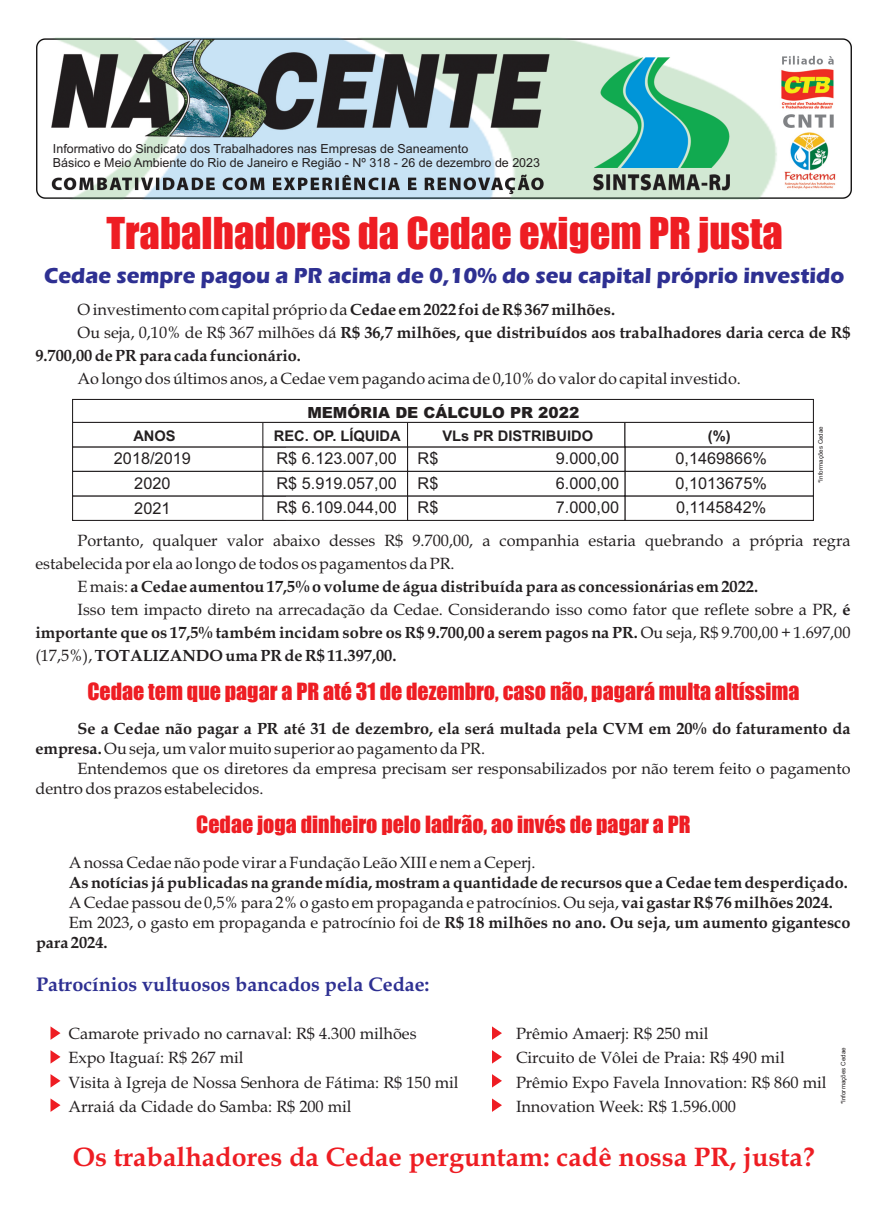
<style>
.page{position:relative;width:886px;height:1205px;background:#fff}
.page>*{position:absolute;margin:0;border:0;box-sizing:border-box;transform-origin:0 0}
.t1{font:40.62px "Impact";color:#ee1d23}
.t2{font:700 26.88px "Book Antiqua";color:#ee1d23}
.t3{font:700 22.5px "Eras ITC";color:#2e3092;scale:.96 1}
.t4{font:21.88px "Impact";color:#ee1d23}
.t5{font:700 19.88px "Book Antiqua";color:#2e3092}
.t6{font:16.25px/24.5px "Book Antiqua";color:#231f20}
.t7{font:700 16.25px/19.9px "Book Antiqua";color:#231f20}
.t8{font:16.25px/24.8px "Arial";color:#231f20;text-align:justify}
.t9{font:900 15.38px "Arial";color:#231f20}
.t10{font:700 14.62px "Arial";color:#231f20}
.t11{font:12.5px/13.9px "Arial";color:#231f20}
.t12{font:6.25px "Arial";color:#231f20}
.s1{font-weight:700}
.s2{font-weight:400}
</style>
<div class="page">
<img style="left:36px;top:37px;width:816px;height:162px">
<svg style="left:51px;top:1026px;width:9px;height:14px"></svg>
<svg style="left:51px;top:1050px;width:9px;height:13px"></svg>
<svg style="left:51px;top:1074px;width:9px;height:13px"></svg>
<svg style="left:51px;top:1099px;width:9px;height:13px"></svg>
<svg style="left:492px;top:1026px;width:10px;height:14px"></svg>
<svg style="left:492px;top:1050px;width:10px;height:13px"></svg>
<svg style="left:492px;top:1074px;width:10px;height:13px"></svg>
<svg style="left:492px;top:1098px;width:10px;height:14px"></svg>
<svg style="left:72px;top:398px;width:742px;height:123px"></svg>
<p class="t11" style="left:53px;top:143px;width:489px">Informativo do Sindicato dos Trabalhadores nas Empresas de Saneamento<br>Básico e Meio Ambiente do Rio de Janeiro e Região - Nº 318 - 26 de dezembro de 2023</p>
<h1 class="t1" style="left:106px;top:217px;width:678px">Trabalhadores da Cedae exigem PR justa</h1>
<h3 class="t3" style="left:44px;top:267px;width:835px">Cedae sempre pagou a PR acima de 0,10% do seu capital próprio investido</h3>
<p class="t6" style="left:78px;top:299px;width:539px">O investimento com capital próprio da <span class="s1">Cedae em 2022 foi de R$ 367 milhões.</span></p>
<p class="t7" style="left:78px;top:325px;width:774px"><span class="s2">Ou seja, 0,10% de R$ 367 milhões dá</span> R$ 36,7 milhões, que distribuídos aos trabalhadores daria cerca de R$</p>
<p class="t7" style="left:35px;top:347px;width:267px">9.700,00 de PR para cada funcionário.</p>
<p class="t6" style="left:78px;top:368px;width:665px">Ao longo dos últimos anos, a Cedae vem pagando acima de 0,10% do valor do capital investido.</p>
<p class="t9" style="left:307px;top:407px;width:273px">MEMÓRIA DE CÁLCULO PR 2022</p>
<p class="t10" style="left:133px;top:430px;width:44px">ANOS</p>
<p class="t10" style="left:274px;top:430px;width:128px">REC. OP. LÍQUIDA</p>
<p class="t10" style="left:442px;top:430px;width:152px">VLs PR DISTRIBUIDO</p>
<p class="t10" style="left:708px;top:430px;width:24px">(%)</p>
<p class="t8" style="left:276px;top:447px;width:122px">R$ 6.123.007,00<br>R$ 5.919.057,00<br>R$ 6.109.044,00</p>
<p class="t8" style="left:418px;top:447px;width:22px">R$ R$ R$</p>
<p class="t8" style="left:556px;top:447px;width:65px">9.000,00<br>6.000,00<br>7.000,00</p>
<p class="t8" style="left:675px;top:447px;width:93px">0,1469866% 0,1013675% 0,1145842%</p>
<p class="t8" style="left:114px;top:448px;width:78px;text-align:center">2018/2019<br>2020<br>2021</p>
<p class="t12" style="left:818px;top:483px;width:58px;rotate:-90deg">*Informações Cedae</p>
<p class="t6" style="left:78px;top:530px;width:774px">Portanto, qualquer valor abaixo desses R$ 9.700,00, a companhia estaria quebrando a própria regra</p>
<p class="t6" style="left:35px;top:553px;width:421px">estabelecida por ela ao longo de todos os pagamentos da PR.</p>
<p class="t7" style="left:78px;top:579px;width:682px"><span class="s2">E mais:</span> a Cedae aumentou 17,5% o volume de água distribuída para as concessionárias em 2022.</p>
<p class="t6" style="left:78px;top:599px;width:774px">Isso tem impacto direto na arrecadação da Cedae. Considerando isso como fator que reflete sobre a PR, <span class="s1">é</span></p>
<p class="t7" style="left:35px;top:625px;width:816px">importante que os 17,5% também incidam sobre os R$ 9.700,00 a serem pagos na PR. <span class="s2">Ou seja, R$ 9.700,00 + 1.697,00</span></p>
<p class="t7" style="left:35px;top:648px;width:362px"><span class="s2">(17,5%),</span> TOTALIZANDO uma PR de R$ 11.397,00.</p>
<h3 class="t4" style="left:87px;top:683px;width:713px">Cedae tem que pagar a PR até 31 de dezembro, caso não, pagará multa altíssima</h3>
<p class="t7" style="left:35px;top:720px;width:816px;text-indent:42px">Se a Cedae não pagar a PR até 31 de dezembro, ela será multada pela CVM em 20% do faturamento da empresa.<span class="s2">Ou seja, um valor muito superior ao pagamento da PR.</span></p>
<p class="t6" style="left:35px;top:760px;width:816px;line-height:20.2px;text-indent:42px">Entendemos que os diretores da empresa precisam ser responsabilizados por não terem feito o pagamento dentro dos prazos estabelecidos.</p>
<h3 class="t4" style="left:196px;top:816px;width:496px">Cedae joga dinheiro pelo ladrão, ao invés de pagar a PR</h3>
<p class="t6" style="left:69px;top:852px;width:468px">A nossa Cedae não pode virar a Fundação Leão XIII e nem a Ceperj.</p>
<p class="t7" style="left:69px;top:874px;width:781px">As notícias já publicadas na grande mídia, mostram a quantidade de recursos que a Cedae tem desperdiçado.</p>
<p class="t6" style="left:69px;top:892px;width:765px">A Cedae passou de 0,5% para 2% o gasto em propaganda e patrocínios. Ou seja, <span class="s1">vai gastar R$ 76 milhões 2024.</span></p>
<p class="t7" style="left:69px;top:914px;width:783px"><span class="s2">Em 2023, o gasto em propaganda e patrocínio foi de</span> R$ 18 milhões no ano. Ou seja, um aumento gigantesco</p>
<p class="t7" style="left:36px;top:934px;width:73px">para 2024.</p>
<p class="t5" style="left:36px;top:976px;width:395px">Patrocínios vultuosos bancados pela Cedae:</p>
<p class="t6" style="left:68px;top:1022px;width:392px">Camarote privado no carnaval: R$ 4.300 milhões<br>Expo Itaguaí: R$ 267 mil<br>Visita à Igreja de Nossa Senhora de Fátima: R$ 150 mil Arraiá da Cidade do Samba: R$ 200 mil</p>
<p class="t6" style="left:516px;top:1022px;width:312px">Prêmio Amaerj: R$ 250 mil<br>Circuito de Vôlei de Praia: R$ 490 mil Prêmio Expo Favela Innovation: R$ 860 mil Innovation Week: R$ 1.596.000</p>
<p class="t12" style="left:841px;top:1104px;width:58px;rotate:-90deg">*Informações Cedae</p>
<h2 class="t2" style="left:73px;top:1147px;width:744px">Os trabalhadores da Cedae perguntam: cadê nossa PR, justa?</h2>
</div>
